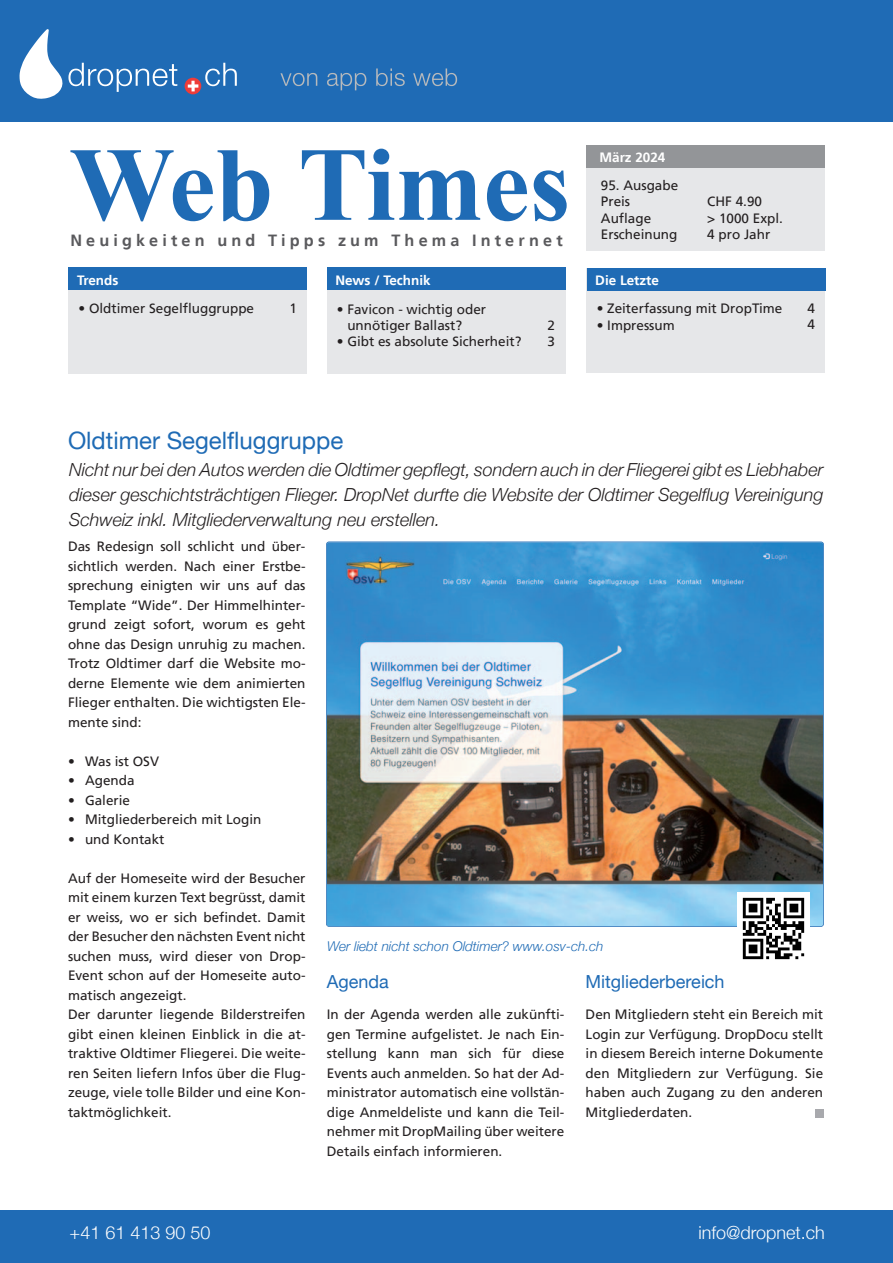
<style>
.page{position:relative;width:893px;height:1263px;background:#fff}
.page>*{position:absolute;margin:0;border:0;box-sizing:border-box;transform-origin:0 0}
.t1{font:700 105px "Times New Roman";color:#1f6bb5}
.t2{font:24px "Helvetica Neue";color:#1f6bb5}
.t3{font:italic 300 18px/25.2px "Helvetica Neue";color:#231f20;text-align:justify}
.t4{font:300 18px "Helvetica Neue";color:#fff}
.t5{font:18px "Helvetica Neue";color:#1f6bb5}
.t6{font:700 16.2px "Frutiger LT";letter-spacing:.255em;color:#5a5a5d}
.t7{font:13.5px/19.5px "Frutiger LT";color:#231f20}
.t8{font:italic 300 13.5px "Helvetica Neue";color:#1f6bb5}
.t9{font:700 13.5px "Frutiger LT";color:#fff}
</style>
<div class="page">
<div style="left:587px;top:146px;width:238px;height:105px;background:#e6e7e9"></div>
<div style="left:68px;top:268px;width:238px;height:106px;background:#e6e7e9"></div>
<div style="left:327px;top:268px;width:239px;height:106px;background:#e6e7e9"></div>
<div style="left:587px;top:268px;width:238px;height:105px;background:#e6e7e9"></div>
<div style="left:587px;top:146px;width:238px;height:22px;background:#939598"></div>
<div style="left:69px;top:268px;width:238px;height:22px;background:#1f6bb5"></div>
<div style="left:328px;top:268px;width:238px;height:22px;background:#1f6bb5"></div>
<div style="left:588px;top:268px;width:238px;height:23px;background:#1f6bb5"></div>
<img style="left:327px;top:542px;width:496px;height:384px;border-radius:2px">
<div style="left:326px;top:541px;width:498px;height:386px;border:2px solid #1f6bb5;border-radius:3px"></div>
<div style="left:0;top:0;width:893px;height:122px;background:#1f6bb5"></div>
<svg style="left:19px;top:29px;width:158px;height:70px"></svg>
<svg style="left:205px;top:63px;width:32px;height:23px"></svg>
<svg style="left:280px;top:73px;width:37px;height:13px"></svg>
<svg style="left:327px;top:73px;width:39px;height:17px"></svg>
<svg style="left:376px;top:68px;width:29px;height:18px"></svg>
<svg style="left:413px;top:68px;width:44px;height:18px"></svg>
<svg style="left:185px;top:78px;width:16px;height:16px"></svg>
<svg style="left:188px;top:81px;width:10px;height:10px"></svg>
<div style="left:0;top:1211px;width:893px;height:52px;background:#1f6bb5"></div>
<div style="left:815px;top:1110px;width:8px;height:8px;background:#a8a9ad"></div>
<img style="left:738px;top:893px;width:71px;height:67px">
<h1 class="t1" style="left:70px;top:126px;width:502px">Web Times</h1>
<p class="t6" style="left:70px;top:231px;width:494px">Neuigkeiten und Tipps zum Thema Internet</p>
<p class="t9" style="left:599px;top:150px;width:68px">März 2024</p>
<p class="t7" style="left:601px;top:178px;width:79px;line-height:16.2px">95. Ausgabe<br>Preis</p>
<p class="t7" style="left:707px;top:192px;width:56px">CHF 4.90</p>
<p class="t7" style="left:601px;top:208px;width:52px">Auflage</p>
<p class="t7" style="left:707px;top:208px;width:77px">&gt; 1000 Expl.</p>
<p class="t7" style="left:601px;top:224px;width:78px">Erscheinung</p>
<p class="t7" style="left:707px;top:224px;width:65px">4 pro Jahr</p>
<p class="t9" style="left:77px;top:272px;width:43px">Trends</p>
<p class="t9" style="left:335px;top:272px;width:97px">News / Technik</p>
<p class="t9" style="left:595px;top:272px;width:65px">Die Letzte</p>
<p class="t7" style="left:79px;top:299px;width:177px">• Oldtimer Segelfluggruppe</p>
<p class="t7" style="left:289px;top:299px;width:9px">1</p>
<p class="t7" style="left:597px;top:299px;width:187px">• Zeiterfassung mit DropTime</p>
<p class="t7" style="left:807px;top:299px;width:9px">4</p>
<p class="t7" style="left:597px;top:315px;width:80px">• Impressum</p>
<p class="t7" style="left:807px;top:315px;width:9px">4</p>
<p class="t7" style="left:347px;top:301px;width:140px;line-height:16.2px;text-indent:-11px">• Favicon - wichtig oder unnötiger Ballast?</p>
<p class="t7" style="left:548px;top:315px;width:9px">2</p>
<p class="t7" style="left:337px;top:332px;width:186px">• Gibt es absolute Sicherheit?</p>
<p class="t7" style="left:548px;top:332px;width:9px">3</p>
<h2 class="t2" style="left:68px;top:426px;width:277px">Oldtimer Segelfluggruppe</h2>
<p class="t3" style="left:69px;top:457px;width:756px">Nicht nur bei den Autos werden die Oldtimer gepflegt, sondern auch in der Fliegerei gibt es Liebhaber dieser geschichtsträchtigen Flieger. DropNet durfte die Website der Oldtimer Segelflug Vereinigung Schweiz inkl. Mitgliederverwaltung neu erstellen.</p>
<p class="t7" style="left:68px;top:537px;width:239px;text-align:justify">Das Redesign soll schlicht und über&shy;sichtlich werden. Nach einer Erstbe&shy;sprechung einigten wir uns auf das Template “Wide”. Der Himmelhinter&shy;grund zeigt sofort, worum es geht ohne das Design unruhig zu machen.<br>Trotz Oldtimer darf die Website mo&shy;derne Elemente wie dem animierten Flieger enthalten. Die wichtigsten Ele&shy;mente sind:</p>
<p class="t7" style="left:68px;top:751px;width:93px">• Was ist OSV</p>
<p class="t7" style="left:68px;top:771px;width:68px">• Agenda</p>
<p class="t7" style="left:68px;top:790px;width:64px">• Galerie</p>
<p class="t7" style="left:68px;top:810px;width:195px">• Mitgliederbereich mit Login</p>
<p class="t7" style="left:68px;top:829px;width:98px">• und Kontakt</p>
<p class="t7" style="left:68px;top:868px;width:239px">Auf der Homeseite wird der Besucher mit einem kurzen Text begrüsst, damit er weiss, wo er sich befindet. Damit der Besucher den nächsten Event nicht suchen muss, wird dieser von Drop-Event schon auf der Homeseite auto&shy;matisch angezeigt.<br>Der darunter liegende Bilderstreifen gibt einen kleinen Einblick in die at&shy;traktive Oldtimer Fliegerei. Die weite&shy;ren Seiten liefern Infos über die Flug&shy;zeuge, viele tolle Bilder und eine Kon&shy;taktmöglichkeit.</p>
<p class="t8" style="left:327px;top:938px;width:278px">Wer liebt nicht schon Oldtimer? www.osv-ch.ch</p>
<h3 class="t5" style="left:327px;top:971px;width:64px">Agenda</h3>
<p class="t7" style="left:327px;top:1005px;width:239px;text-align:justify">In der Agenda werden alle zukünfti&shy;gen Termine aufgelistet. Je nach Ein&shy;stellung kann man sich für diese Events auch anmelden. So hat der Ad&shy;ministrator automatisch eine vollstän&shy;dige Anmeldeliste und kann die Teil&shy;nehmer mit DropMailing über weitere Details einfach informieren.</p>
<h3 class="t5" style="left:586px;top:971px;width:141px">Mitgliederbereich</h3>
<p class="t7" style="left:586px;top:1005px;width:239px;text-align:justify">Den Mitgliedern steht ein Bereich mit Login zur Verfügung. DropDocu stellt in diesem Bereich interne Dokumente den Mitgliedern zur Verfügung. Sie haben auch Zugang zu den anderen Mitgliederdaten.</p>
<h3 class="t4" style="left:70px;top:1222px;width:142px">+41 61 413 90 50</h3>
<h3 class="t4" style="left:698px;top:1222px;width:128px">info@dropnet.ch</h3>
</div>
